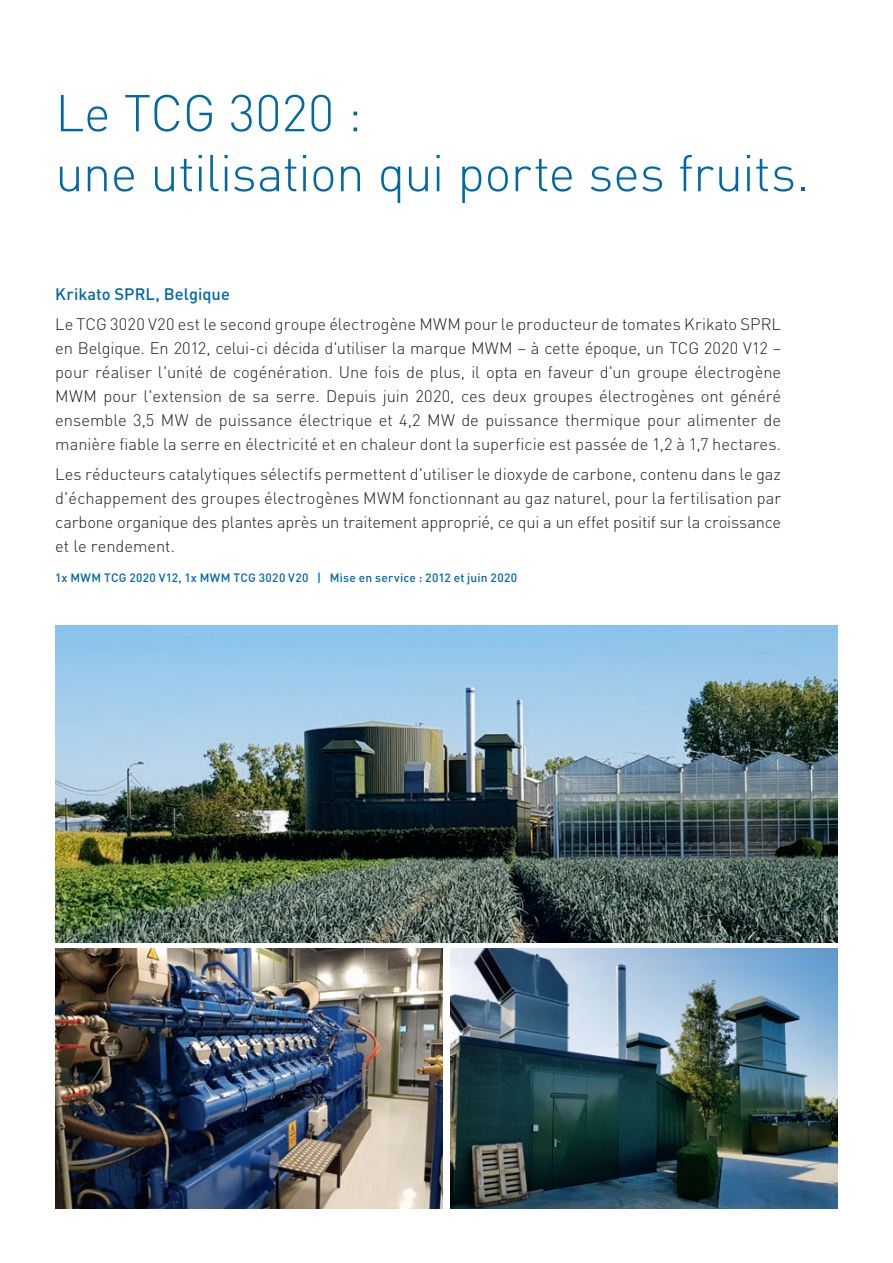
<style>
.page{position:relative;width:893px;height:1263px;background:#fff}
.page>*{position:absolute;margin:0;border:0;box-sizing:border-box;transform-origin:0 0}
.t1{font:300 51px/60px "DIN Pro";letter-spacing:-.01em;color:#0068a9}
.t2{font:300 16.5px/24px "DIN Pro";letter-spacing:-.005em;color:#231f20;text-align:justify}
.t3{font:500 16.5px "DIN Pro";color:#0068a9}
.t4{font:500 12px "DIN Pro";letter-spacing:.025em;color:#0068a9}
</style>
<div class="page">
<img style="left:55px;top:948px;width:783px;height:260px">
<img style="left:55px;top:625px;width:783px;height:317px">
<div style="left:443px;top:947px;width:6px;height:264px;background:#fff"></div>
<h1 class="t1" style="left:55px;top:81px;width:756px">Le TCG 3020 :<br>une utilisation qui porte ses fruits.</h1>
<p class="t3" style="left:55px;top:283px;width:176px">Krikato SPRL, Belgique</p>
<p class="t2" style="left:55px;top:311px;width:727px">Le TCG 3020 V20 est le second groupe électrogène MWM pour le producteur de tomates Krikato SPRL en Belgique. En 2012, celui-ci décida d'utiliser la marque MWM – à cette époque, un TCG 2020 V12 – pour réaliser l'unité de cogénération. Une fois de plus, il opta en faveur d'un groupe électrogène MWM pour l'extension de sa serre. Depuis juin 2020, ces deux groupes électrogènes ont généré ensemble 3,5 MW de puissance électrique et 4,2 MW de puissance thermique pour alimenter de manière fiable la serre en électricité et en chaleur dont la superficie est passée de 1,2 à 1,7 hectares.</p>
<p class="t2" style="left:55px;top:461px;width:727px">Les réducteurs catalytiques sélectifs permettent d'utiliser le dioxyde de carbone, contenu dans le gaz d'échappement des groupes électrogènes MWM fonctionnant au gaz naturel, pour la fertilisation par carbone organique des plantes après un traitement approprié, ce qui a un effet positif sur la croissance et le rendement.</p>
<p class="t4" style="left:55px;top:570px;width:463px">1x MWM TCG 2020 V12, 1x MWM TCG 3020 V20 | Mise en service : 2012 et juin 2020</p>
</div>
